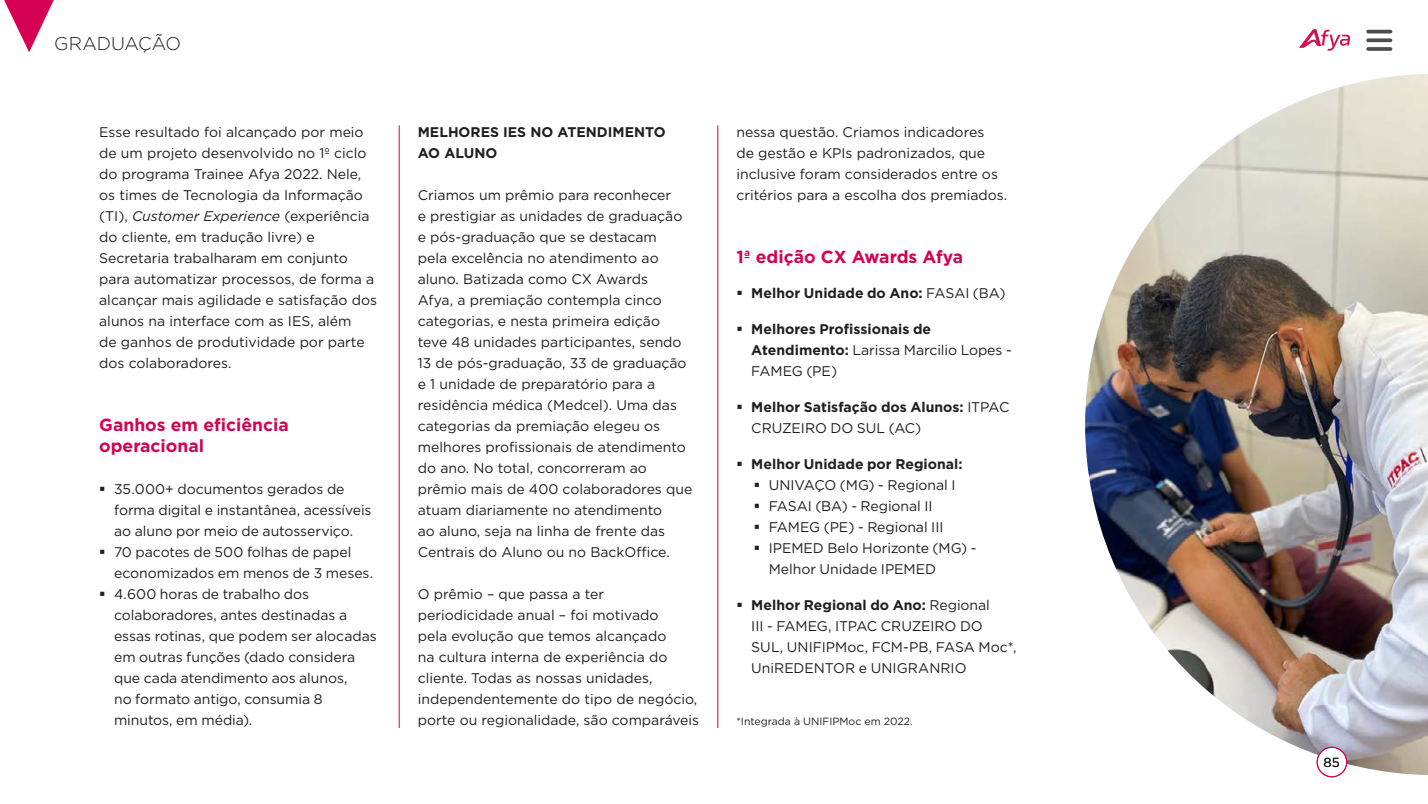
<style>
.page{position:relative;width:1428px;height:804px;background:#fff}
.page>*{position:absolute;margin:0;border:0;box-sizing:border-box;transform-origin:0 0}
.t1{font:300 18.38px "Gotham";letter-spacing:-.005em;color:#201f1e}
.t2{font:700 17.5px/21px "Gotham";color:#d50054}
.t3{font:14px/21px "Gotham";color:#201f1e}
.t4{font:700 14px/21px "Gotham";color:#201f1e}
.t5{font:13.12px "Gotham";color:#201f1e}
.t6{font:10.5px "Gotham";color:#201f1e}
.s1{font-style:italic}
.s2{font-weight:400}
.s3{font-weight:700}
</style>
<div class="page">
<svg style="left:4px;top:0;width:50px;height:52px"></svg>
<svg style="left:1300px;top:29px;width:50px;height:22px"></svg>
<hr style="left:399px;top:125px;width:1px;height:602px;background:#d50054">
<hr style="left:718px;top:125px;width:1px;height:602px;background:#d50054">
<img style="left:1085px;top:74px;width:343px;height:700px">
<div style="left:1317px;top:747px;width:30px;height:29px;background:#fff;border-radius:50%"></div>
<svg style="left:1366px;top:30px;width:26px;height:21px"></svg>
<div style="left:1317px;top:746px;width:30px;height:31px;border:1px solid #d50054;border-radius:50%"></div>
<h1 class="t1" style="left:54px;top:32px;width:128px">GRADUAÇÃO</h1>
<p class="t3" style="left:99px;top:121px;width:279px">Esse resultado foi alcançado por meio de um projeto desenvolvido no 1º ciclo do programa Trainee Afya 2022. Nele, os times de Tecnologia da Informação (TI), <span class="s1">Customer Experience</span> (experiência do cliente, em tradução livre) e Secretaria trabalharam em conjunto para automatizar processos, de forma a alcançar mais agilidade e satisfação dos alunos na interface com as IES, além<br>de ganhos de produtividade por parte dos colaboradores.</p>
<p class="t2" style="left:99px;top:414px;width:191px">Ganhos em eficiência operacional</p>
<p class="t3" style="left:114px;top:478px;width:259px;text-indent:-15px">▪ 35.000+ documentos gerados de forma digital e instantânea, acessíveis ao aluno por meio de autosserviço.</p>
<p class="t3" style="left:114px;top:541px;width:261px;text-indent:-15px">▪ 70 pacotes de 500 folhas de papel economizados em menos de 3 meses.</p>
<p class="t3" style="left:114px;top:583px;width:264px;text-indent:-15px">▪ 4.600 horas de trabalho dos colaboradores, antes destinadas a essas rotinas, que podem ser alocadas em outras funções (dado considera que cada atendimento aos alunos,<br>no formato antigo, consumia 8 minutos, em média).</p>
<p class="t4" style="left:418px;top:121px;width:249px">MELHORES IES NO ATENDIMENTO<br>AO ALUNO</p>
<p class="t3" style="left:418px;top:184px;width:276px">Criamos um prêmio para reconhecer<br>e prestigiar as unidades de graduação e pós-graduação que se destacam<br>pela excelência no atendimento ao aluno. Batizada como CX Awards<br>Afya, a premiação contempla cinco categorias, e nesta primeira edição teve 48 unidades participantes, sendo 13 de pós-graduação, 33 de graduação e 1 unidade de preparatório para a residência médica (Medcel). Uma das categorias da premiação elegeu os melhores profissionais de atendimento do ano. No total, concorreram ao prêmio mais de 400 colaboradores que atuam diariamente no atendimento<br>ao aluno, seja na linha de frente das Centrais do Aluno ou no BackOffice.</p>
<p class="t3" style="left:418px;top:583px;width:283px">O prêmio – que passa a ter periodicidade anual – foi motivado<br>pela evolução que temos alcançado<br>na cultura interna de experiência do cliente. Todas as nossas unidades, independentemente do tipo de negócio, porte ou regionalidade, são comparáveis</p>
<p class="t3" style="left:736px;top:121px;width:272px">nessa questão. Criamos indicadores<br>de gestão e KPIs padronizados, que inclusive foram considerados entre os critérios para a escolha dos premiados.</p>
<p class="t2" style="left:736px;top:246px;width:228px">1ª edição CX Awards Afya</p>
<p class="t4" style="left:736px;top:282px;width:270px">▪ Melhor Unidade do Ano: <span class="s2">FASAI (BA)</span></p>
<p class="t4" style="left:751px;top:318px;width:262px;text-indent:-15px">▪ Melhores Profissionais de<br>Atendimento: <span class="s2">Larissa Marcilio Lopes -<br>FAMEG (PE)</span></p>
<p class="t4" style="left:751px;top:396px;width:260px;text-indent:-15px">▪ Melhor Satisfação dos Alunos: <span class="s2">ITPAC<br>CRUZEIRO DO SUL (AC)</span></p>
<p class="t4" style="left:736px;top:453px;width:228px">▪ Melhor Unidade por Regional:</p>
<p class="t3" style="left:754px;top:474px;width:203px">▪ UNIVAÇO (MG) - Regional I</p>
<p class="t3" style="left:754px;top:495px;width:180px">▪ FASAI (BA) - Regional II</p>
<p class="t3" style="left:754px;top:516px;width:191px">▪ FAMEG (PE) - Regional III</p>
<p class="t3" style="left:769px;top:537px;width:209px;text-indent:-15px">▪ IPEMED Belo Horizonte (MG) -<br>Melhor Unidade IPEMED</p>
<p class="t3" style="left:751px;top:594px;width:267px;text-indent:-15px">▪ <span class="s3">Melhor Regional do Ano:</span> Regional<br>III - FAMEG, ITPAC CRUZEIRO DO<br>SUL, UNIFIPMoc, FCM-PB, FASA Moc*,<br>UniREDENTOR e UNIGRANRIO</p>
<p class="t6" style="left:736px;top:714px;width:178px">*Integrada à UNIFIPMoc em 2022.</p>
<p class="t5" style="left:1323px;top:754px;width:18px">85</p>
</div>
